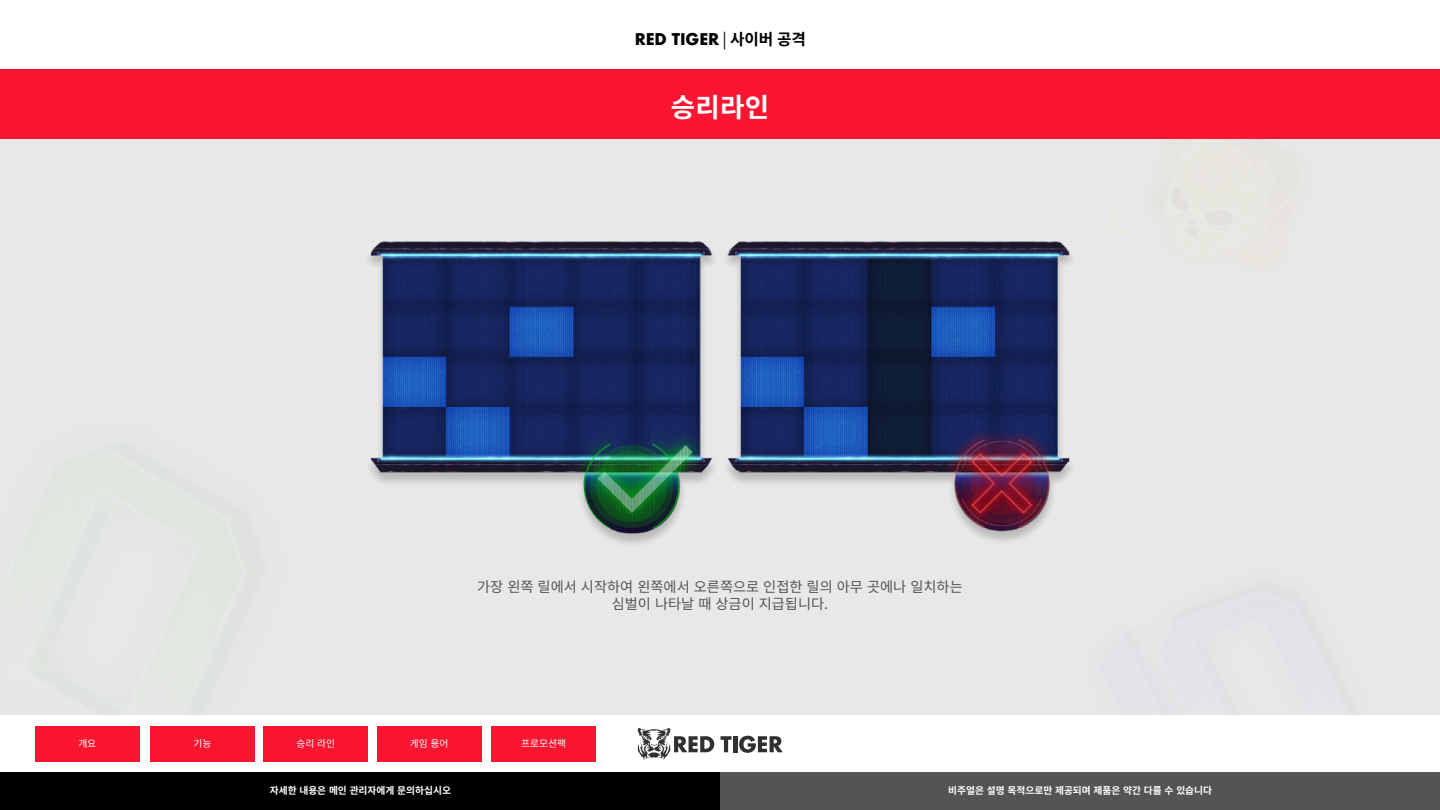
<style>
.page{position:relative;width:1440px;height:810px;background:#fff}
.page>*{position:absolute;margin:0;border:0;box-sizing:border-box;transform-origin:0 0}
.t1{font:700 26.55px "Noto Sans CJ Ktc";color:#fff}
.t2{font:700 15.75px "Futura";letter-spacing:-.01em;color:#000}
.t3{font:14.25px/17.1px "Noto Sans CJ Ktc";color:#545454;text-align:center}
.t4{font:700 9.75px "Noto Sans CJ Ktc";color:#fff}
.t5{font:9.75px "Noto Sans CJ Ktc";color:#fff}
.s1{font-family:"Noto Sans CJ Ktc";font-weight:400}
.s2{font-family:"Noto Sans CJ Ktc"}
</style>
<div class="page">
<div style="left:0;top:70px;width:1440px;height:644px;background:#e8e8e8"></div>
<div style="left:0;top:69px;width:1440px;height:69px;background:#fa1631"></div>
<div style="left:35px;top:726px;width:105px;height:35px;background:#fa1631"></div>
<div style="left:150px;top:726px;width:105px;height:35px;background:#fa1631"></div>
<div style="left:263px;top:726px;width:105px;height:35px;background:#fa1631"></div>
<div style="left:377px;top:726px;width:105px;height:35px;background:#fa1631"></div>
<div style="left:491px;top:726px;width:105px;height:35px;background:#fa1631"></div>
<img style="left:371px;top:241px;width:698px;height:292px">
<img style="left:1091px;top:138px;width:262px;height:93px">
<svg style="left:638px;top:728px;width:76px;height:32px"></svg>
<svg style="left:721px;top:736px;width:11px;height:16px"></svg>
<hr style="left:733px;top:736px;width:4px;height:16px;background:#303030">
<svg style="left:739px;top:736px;width:44px;height:17px"></svg>
<div style="left:0;top:772px;width:720px;height:38px;background:#000"></div>
<div style="left:720px;top:772px;width:720px;height:38px;background:#545454"></div>
<p class="t2" style="left:635px;top:27px;width:173px">RED TIGER <span class="s1">|</span> <span class="s2">사이버 공격</span></p>
<h1 class="t1" style="left:671px;top:92px;width:100px">승리라인</h1>
<p class="t3" style="left:477px;top:578px;width:487px">가장 왼쪽 릴에서 시작하여 왼쪽에서 오른쪽으로 인접한 릴의 아무 곳에나 일치하는 심벌이 나타날 때 상금이 지급됩니다.</p>
<p class="t5" style="left:78px;top:738px;width:19px">개요</p>
<p class="t5" style="left:193px;top:738px;width:19px">기능</p>
<p class="t5" style="left:296px;top:738px;width:40px">승리 라인</p>
<p class="t5" style="left:410px;top:738px;width:40px">게임 용어</p>
<p class="t5" style="left:521px;top:738px;width:46px">프로모션팩</p>
<p class="t4" style="left:270px;top:785px;width:183px">자세한 내용은 메인 관리자에게 문의하십시오</p>
<p class="t4" style="left:948px;top:785px;width:266px">비주얼은 설명 목적으로만 제공되며 제품은 약간 다를 수 있습니다</p>
</div>
